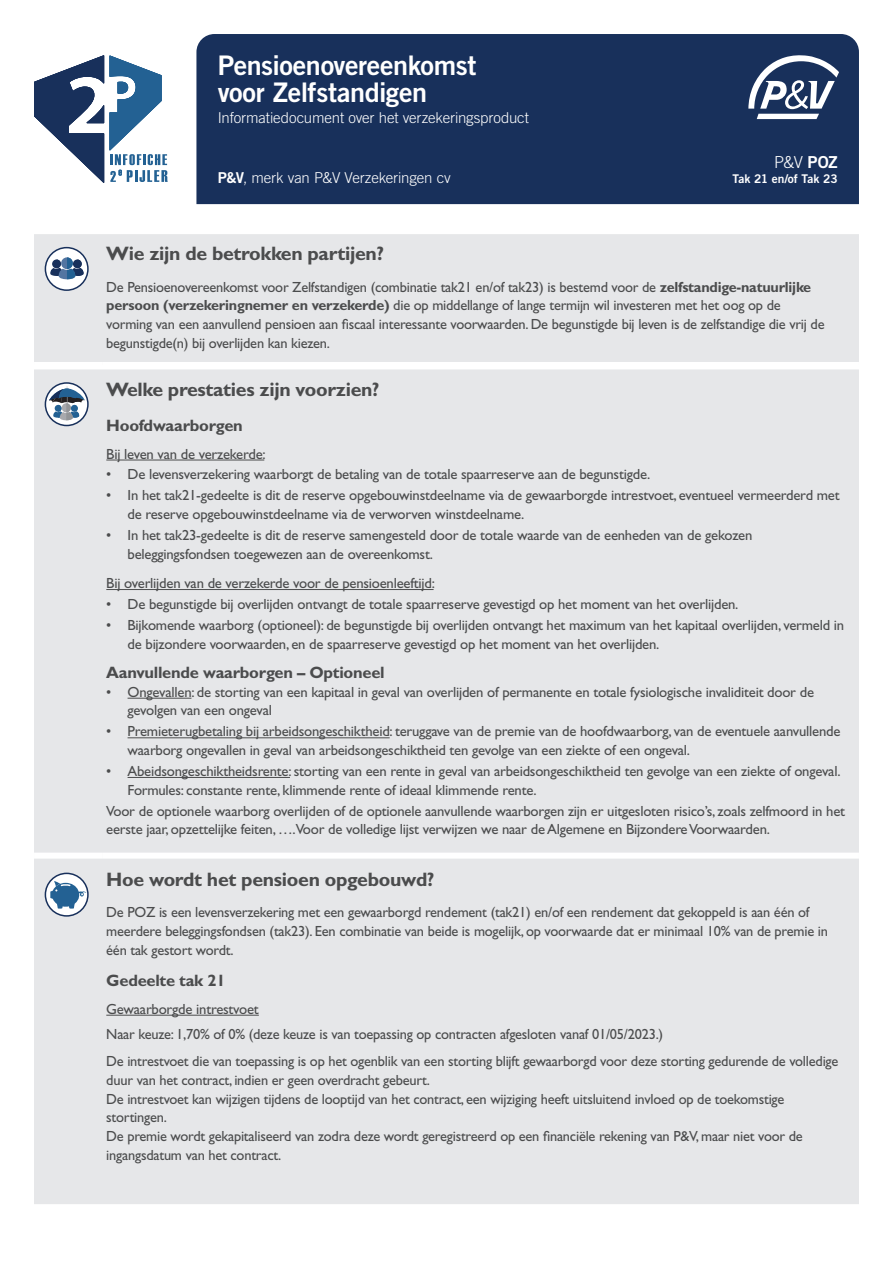
<style>
.page{position:relative;width:893px;height:1263px;background:#fff}
.page>*{position:absolute;margin:0;border:0;box-sizing:border-box;transform-origin:0 0}
.t1{font:27px/27px "Trade Gothic LT Std Bd 2";letter-spacing:-.02em;color:#fff}
.Hoofdtitel{font:700 19.5px "Gill Sans Std";letter-spacing:-.015em;color:#4b4c4d}
.Tussentitel{font:700 16.5px "Gill Sans Std";letter-spacing:-.015em;color:#4b4c4d}
.t2{font:300 16.5px "Trade Gothic LT Std";color:#fff}
.t3{font:300 15px "Trade Gothic LT Std";letter-spacing:-.01em;color:#fff}
.Broodtekst{font:14.7px/18.8px "Gill Sans Std";letter-spacing:-.015em;color:#4b4c4d}
.Main_obligations_bullet{font:14.7px/18.8px "Gill Sans Std";letter-spacing:-.015em;color:#4b4c4d}
.Tussen_tussentitel{font:14.7px "Gill Sans Std";letter-spacing:-.015em;color:#4b4c4d}
.t4{font:12px "Trade Gothic LT Std Bd 2";letter-spacing:-.005em;color:#fff}
.s1{font-family:"Trade Gothic LT Std Bd 2";font-weight:400}
.s2{font-weight:700}
</style>
<div class="page">
<div style="left:196px;top:34px;width:663px;height:170px;background:#18305b"></div>
<svg style="left:34px;top:55px;width:134px;height:128px"></svg>
<svg style="left:748px;top:55px;width:91px;height:64px"></svg>
<div style="left:34px;top:234px;width:825px;height:970px;background:#e6e7e9"></div>
<div style="left:102px;top:853px;width:757px;height:6px;background:#fff"></div>
<div style="left:34px;top:853px;width:68px;height:6px;background:#fff"></div>
<div style="left:34px;top:362px;width:68px;height:6px;background:#fff"></div>
<div style="left:102px;top:362px;width:757px;height:6px;background:#fff"></div>
<svg style="left:45px;top:247px;width:44px;height:44px"></svg>
<svg style="left:45px;top:382px;width:44px;height:44px"></svg>
<hr style="left:106px;top:460px;width:158px;height:1px;background:#4b4c4d">
<hr style="left:106px;top:589px;width:328px;height:1px;background:#4b4c4d">
<hr style="left:128px;top:698px;width:63px;height:1px;background:#4b4c4d">
<hr style="left:128px;top:737px;width:262px;height:1px;background:#4b4c4d">
<hr style="left:128px;top:777px;width:162px;height:1px;background:#4b4c4d">
<svg style="left:45px;top:873px;width:44px;height:44px"></svg>
<hr style="left:106px;top:1015px;width:153px;height:1px;background:#4b4c4d">
<h1 class="t1" style="left:218px;top:51px;width:260px">Pensioenovereenkomst voor Zelfstandigen</h1>
<p class="t3" style="left:218px;top:109px;width:313px">Informatiedocument over het verzekeringsproduct</p>
<p class="t3" style="left:218px;top:169px;width:235px"><span class="s1">P&amp;V</span>, merk van P&amp;V Verzekeringen cv</p>
<p class="t2" style="left:774px;top:152px;width:65px">P&amp;V <span class="s1">POZ</span></p>
<p class="t4" style="left:732px;top:171px;width:107px">Tak 21 en/of Tak 23</p>
<p class="Hoofdtitel" style="left:106px;top:242px;width:279px">Wie zijn de betrokken partijen?</p>
<p class="Broodtekst" style="left:106px;top:277px;width:720px">De Pensioenovereenkomst voor Zelfstandigen (combinatie tak21 en/of tak23) is bestemd voor de <span class="s2">zelfstandige-natuurlijke persoon (verzekeringnemer en verzekerde)</span> die op middellange of lange termijn wil investeren met het oog op de vorming van een aanvullend pensioen aan fiscaal interessante voorwaarden. De begunstigde bij leven is de zelfstandige die vrij de begunstigde(n) bij overlijden kan kiezen.</p>
<p class="Hoofdtitel" style="left:106px;top:377px;width:275px">Welke prestaties zijn voorzien?</p>
<p class="Tussentitel" style="left:106px;top:416px;width:138px">Hoofdwaarborgen</p>
<p class="Tussen_tussentitel" style="left:106px;top:445px;width:161px">Bij leven van de verzekerde:</p>
<p class="Broodtekst" style="left:106px;top:465px;width:546px">• De levensverzekering waarborgt de betaling van de totale spaarreserve aan de begunstigde.</p>
<p class="Broodtekst" style="left:128px;top:486px;width:714px;text-indent:-21px">• In het tak21-gedeelte is dit de reserve opgebouwinstdeelname via de gewaarborgde intrestvoet, eventueel vermeerderd met de reserve opgebouwinstdeelname via de verworven winstdeelname.</p>
<p class="Broodtekst" style="left:128px;top:526px;width:626px;text-indent:-21px">• In het tak23-gedeelte is dit de reserve samengesteld door de totale waarde van de eenheden van de gekozen beleggingsfondsen toegewezen aan de overeenkomst.</p>
<p class="Tussen_tussentitel" style="left:106px;top:575px;width:330px">Bij overlijden van de verzekerde voor de pensioenleeftijd:</p>
<p class="Broodtekst" style="left:106px;top:595px;width:634px">• De begunstigde bij overlijden ontvangt de totale spaarreserve gevestigd op het moment van het overlijden.</p>
<p class="Broodtekst" style="left:128px;top:616px;width:718px;text-indent:-21px">• Bijkomende waarborg (optioneel): de begunstigde bij overlijden ontvangt het maximum van het kapitaal overlijden, vermeld in de bijzondere voorwaarden, en de spaarreserve gevestigd op het moment van het overlijden.</p>
<p class="Tussentitel" style="left:106px;top:663px;width:280px">Aanvullende waarborgen – Optioneel</p>
<p class="Broodtekst" style="left:128px;top:682px;width:688px;text-indent:-21px">• Ongevallen: de storting van een kapitaal in geval van overlijden of permanente en totale fysiologische invaliditeit door de gevolgen van een ongeval</p>
<p class="Broodtekst" style="left:128px;top:722px;width:714px;text-indent:-21px">• Premieterugbetaling bij arbeidsongeschiktheid: teruggave van de premie van de hoofdwaarborg, van de eventuele aanvullende waarborg ongevallen in geval van arbeidsongeschiktheid ten gevolge van een ziekte of een ongeval.</p>
<p class="Broodtekst" style="left:128px;top:762px;width:714px;text-indent:-21px">• Abeidsongeschiktheidsrente: storting van een rente in geval van arbeidsongeschiktheid ten gevolge van een ziekte of ongeval.<br>Formules: constante rente, klimmende rente of ideaal klimmende rente.</p>
<p class="Main_obligations_bullet" style="left:106px;top:801px;width:740px">Voor de optionele waarborg overlijden of de optionele aanvullende waarborgen zijn er uitgesloten risico’s, zoals zelfmoord in het eerste jaar, opzettelijke feiten, ….Voor de volledige lijst verwijzen we naar de Algemene en Bijzondere Voorwaarden.</p>
<p class="Hoofdtitel" style="left:106px;top:868px;width:330px">Hoe wordt het pensioen opgebouwd?</p>
<p class="Broodtekst" style="left:106px;top:903px;width:723px">De POZ is een levensverzekering met een gewaarborgd rendement (tak21) en/of een rendement dat gekoppeld is aan één of meerdere beleggingsfondsen (tak23). Een combinatie van beide is mogelijk, op voorwaarde dat er minimaal 10% van de premie in één tak gestort wordt.</p>
<p class="Tussentitel" style="left:106px;top:971px;width:121px">Gedeelte tak 21</p>
<p class="Tussen_tussentitel" style="left:106px;top:1000px;width:154px">Gewaarborgde intrestvoet</p>
<p class="Broodtekst" style="left:106px;top:1024px;width:558px">Naar keuze: 1,70% of 0% (deze keuze is van toepassing op contracten afgesloten vanaf 01/05/2023.)</p>
<p class="Broodtekst" style="left:106px;top:1052px;width:734px">De intrestvoet die van toepassing is op het ogenblik van een storting blijft gewaarborgd voor deze storting gedurende de volledige duur van het contract, indien er geen overdracht gebeurt.<br>De intrestvoet kan wijzigen tijdens de looptijd van het contract, een wijziging heeft uitsluitend invloed op de toekomstige stortingen.<br>De premie wordt gekapitaliseerd van zodra deze wordt geregistreerd op een financiële rekening van P&amp;V, maar niet voor de ingangsdatum van het contract.</p>
</div>
